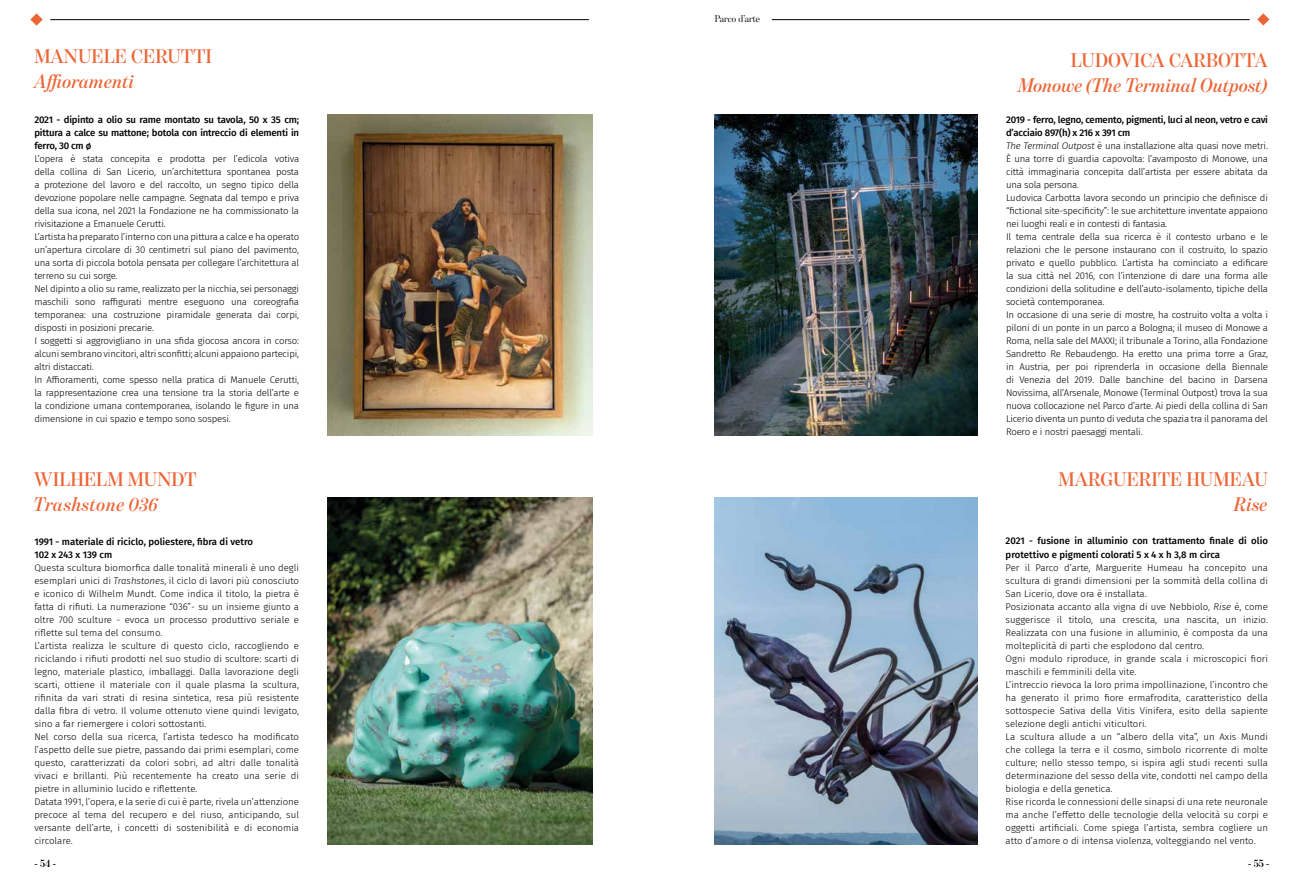
<style>
.page{position:relative;width:1304px;height:896px;background:#fff}
.page>*{position:absolute;margin:0;border:0;box-sizing:border-box;transform-origin:0 0}
.t1{font:600 20px "Benton Mod Disp";color:#ec6535}
.t2{font:italic 600 20px "Benton Mod Disp";color:#ec6535}
.t3{font:italic 600 20px "Benton Mod Disp";letter-spacing:.02em;color:#ec6535}
.t4{font:600 11.2px "Benton Mod Disp";color:#000}
.t5{font:10px "Benton Mod Disp";color:#000}
.t6{font:300 9.6px/13px "Fira Sans";letter-spacing:-.02em;color:#000}
.t7{font:300 9.6px/13px "Fira Sans";color:#000}
.t8{font:500 9.6px/13px "Fira Sans";color:#000}
.s1{font-style:italic}
.s2{font-weight:500}
</style>
<div class="page">
<svg style="left:1257px;top:13px;width:12px;height:12px"></svg>
<hr style="left:50px;top:19px;width:539px;height:1px;background:#000">
<svg style="left:30px;top:13px;width:13px;height:13px"></svg>
<img style="left:327px;top:114px;width:265px;height:321px">
<img style="left:715px;top:114px;width:262px;height:321px">
<img style="left:327px;top:497px;width:265px;height:347px">
<img style="left:715px;top:497px;width:263px;height:347px">
<hr style="left:772px;top:19px;width:478px;height:1px;background:#000">
<h1 class="t1" style="left:34px;top:45px;width:179px">MANUELE CERUTTI</h1>
<h1 class="t2" style="left:34px;top:70px;width:102px">Affioramenti</h1>
<p class="t8" style="left:34px;top:113px;width:266px;text-align:justify">2021 - dipinto a olio su rame montato su tavola, 50 x 35 cm; pittura a calce su mattone; botola con intreccio di elementi in ferro, 30 cm ø</p>
<p class="t6" style="left:34px;top:152px;width:266px">L’opera è stata concepita e prodotta per l’edicola votiva della collina di San Licerio, un’architettura spontanea posta a protezione del lavoro e del raccolto, un segno tipico della devozione popolare nelle campagne. Segnata dal tempo e priva della sua icona, nel 2021 la Fondazione ne ha commissionato la rivisitazione a Emanuele Cerutti.<br>L’artista ha preparato l’interno con una pittura a calce e ha operato un’apertura circolare di 30 centimetri sul piano del pavimento, una sorta di piccola botola pensata per collegare l’architettura al terreno su cui sorge.<br>Nel dipinto a olio su rame, realizzato per la nicchia, sei personaggi maschili sono raffigurati mentre eseguono una coreografia temporanea: una costruzione piramidale generata dai corpi, disposti in posizioni precarie.<br>I soggetti si aggrovigliano in una sfida giocosa ancora in corso: alcuni sembrano vincitori, altri sconfitti; alcuni appaiono partecipi, altri distaccati.<br>In Affioramenti, come spesso nella pratica di Manuele Cerutti, la rappresentazione crea una tensione tra la storia dell’arte e la condizione umana contemporanea, isolando le figure in una dimensione in cui spazio e tempo sono sospesi.</p>
<h1 class="t1" style="left:34px;top:468px;width:164px">WILHELM MUNDT</h1>
<h1 class="t3" style="left:34px;top:493px;width:125px">Trashstone 036</h1>
<p class="t8" style="left:34px;top:534px;width:220px">1991 - materiale di riciclo, poliestere, fibra di vetro<br>102 x 243 x 139 cm</p>
<p class="t7" style="left:34px;top:560px;width:266px">Questa scultura biomorfica dalle tonalità minerali è uno degli esemplari unici di <span class="s1">Trashstones</span>, il ciclo di lavori più conosciuto e iconico di Wilhelm Mundt. Come indica il titolo, la pietra è fatta di rifiuti. La numerazione “036”- su un insieme giunto a oltre 700 sculture - evoca un processo produttivo seriale e riflette sul tema del consumo.<br>L’artista realizza le sculture di questo ciclo, raccogliendo e riciclando i rifiuti prodotti nel suo studio di scultore: scarti di legno, materiale plastico, imballaggi. Dalla lavorazione degli scarti, ottiene il materiale con il quale plasma la scultura, rifinita da vari strati di resina sintetica, resa più resistente dalla fibra di vetro. Il volume ottenuto viene quindi levigato, sino a far riemergere i colori sottostanti.<br>Nel corso della sua ricerca, l’artista tedesco ha modificato l’aspetto delle sue pietre, passando dai primi esemplari, come questo, caratterizzati da colori sobri, ad altri dalle tonalità vivaci e brillanti. Più recentemente ha creato una serie di pietre in alluminio lucido e riflettente.<br>Datata 1991, l’opera, e la serie di cui è parte, rivela un’attenzione precoce al tema del recupero e del riuso, anticipando, sul versante dell’arte, i concetti di sostenibilità e di economia circolare.</p>
<p class="t5" style="left:715px;top:13px;width:47px">Parco d’arte</p>
<h1 class="t1" style="left:1071px;top:49px;width:199px">LUDOVICA CARBOTTA</h1>
<h1 class="t2" style="left:1018px;top:74px;width:251px">Monowe (The Terminal Outpost)</h1>
<p class="t6" style="left:1006px;top:113px;width:263px"><span class="s2">2019 - ferro, legno, cemento, pigmenti, luci al neon, vetro e cavi d’acciaio 897(h) x 216 x 391 cm<br></span><span class="s1">The Terminal Outpost</span> è una installazione alta quasi nove metri.<br>È una torre di guardia capovolta: l’avamposto di Monowe, una città immaginaria concepita dall’artista per essere abitata da una sola persona.<br>Ludovica Carbotta lavora secondo un principio che definisce di “fictional site-specificity”: le sue architetture inventate appaiono nei luoghi reali e in contesti di fantasia.<br>Il tema centrale della sua ricerca è il contesto urbano e le relazioni che le persone instaurano con il costruito, lo spazio privato e quello pubblico. L’artista ha cominciato a edificare la sua città nel 2016, con l’intenzione di dare una forma alle condizioni della solitudine e dell’auto-isolamento, tipiche della società contemporanea.<br>In occasione di una serie di mostre, ha costruito volta a volta i piloni di un ponte in un parco a Bologna; il museo di Monowe a Roma, nella sale del MAXXI; il tribunale a Torino, alla Fondazione Sandretto Re Rebaudengo. Ha eretto una prima torre a Graz, in Austria, per poi riprenderla in occasione della Biennale di Venezia del 2019. Dalle banchine del bacino in Darsena Novissima, all’Arsenale, Monowe (Terminal Outpost) trova la sua nuova collocazione nel Parco d’arte. Ai piedi della collina di San Licerio diventa un punto di veduta che spazia tra il panorama del Roero e i nostri paesaggi mentali.</p>
<h1 class="t1" style="left:1059px;top:468px;width:211px">MARGUERITE HUMEAU</h1>
<h1 class="t2" style="left:1234px;top:493px;width:35px">Rise</h1>
<p class="t8" style="left:1006px;top:534px;width:264px">2021 - fusione in alluminio con trattamento finale di olio protettivo e pigmenti colorati 5 x 4 x h 3,8 m circa</p>
<p class="t7" style="left:1006px;top:560px;width:264px">Per il Parco d’arte, Marguerite Humeau ha concepito una scultura di grandi dimensioni per la sommità della collina di San Licerio, dove ora è installata.<br>Posizionata accanto alla vigna di uve Nebbiolo, <span class="s1">Rise</span> è, come suggerisce il titolo, una crescita, una nascita, un inizio.<br>Realizzata con una fusione in alluminio, è composta da una molteplicità di parti che esplodono dal centro.<br>Ogni modulo riproduce, in grande scala i microscopici fiori maschili e femminili della vite.<br>L’intreccio rievoca la loro prima impollinazione, l’incontro che ha generato il primo fiore ermafrodita, caratteristico della sottospecie Sativa della Vitis Vinifera, esito della sapiente selezione degli antichi viticultori.<br>La scultura allude a un “albero della vita”, un Axis Mundi che collega la terra e il cosmo, simbolo ricorrente di molte culture; nello stesso tempo, si ispira agli studi recenti sulla determinazione del sesso della vite, condotti nel campo della biologia e della genetica.<br>Rise ricorda le connessioni delle sinapsi di una rete neuronale ma anche l’effetto delle tecnologie della velocità su corpi e oggetti artificiali. Come spiega l’artista, sembra cogliere un atto d’amore o di intensa violenza, volteggiando nel vento.</p>
<p class="t4" style="left:35px;top:857px;width:23px">- 54 -</p>
<p class="t4" style="left:1248px;top:857px;width:23px">- 55 -</p>
</div>
